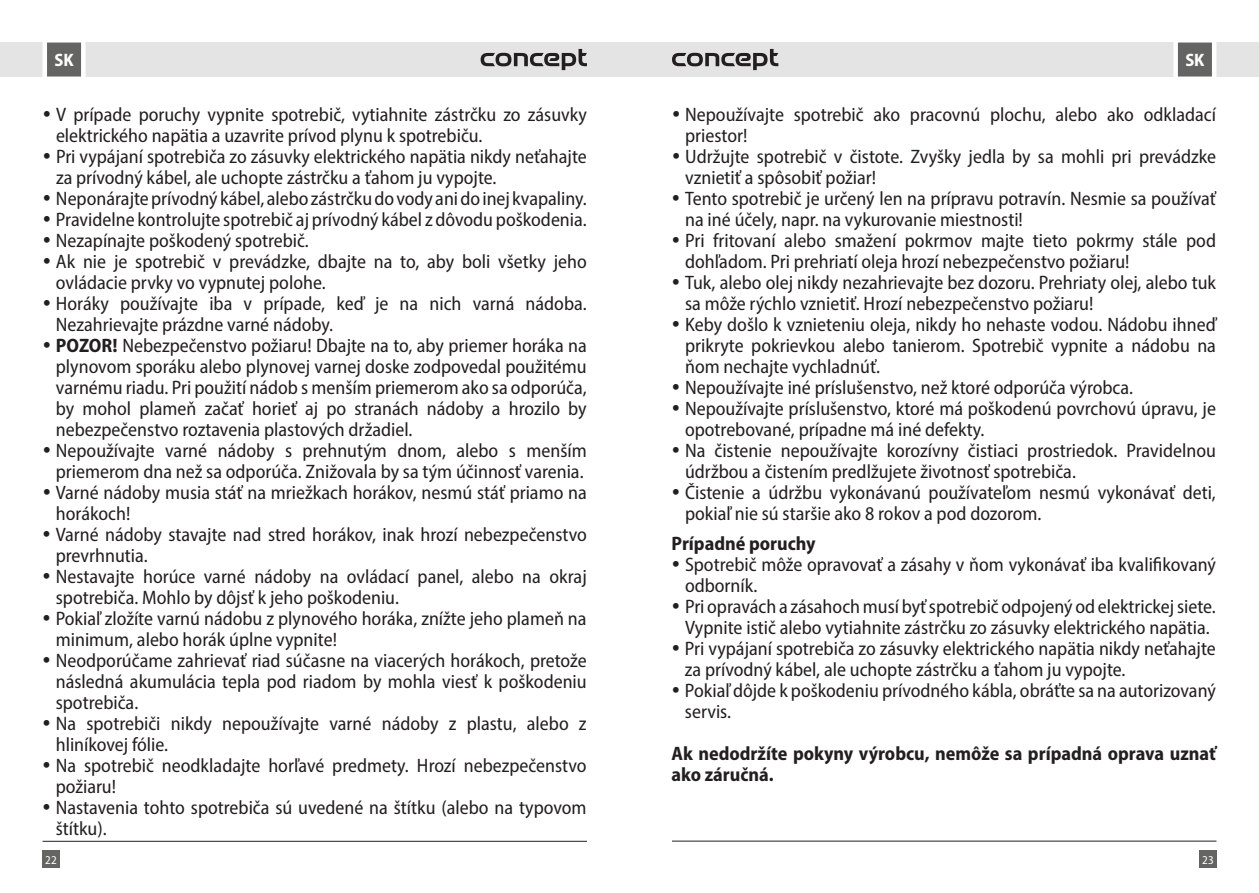
<style>
.page{position:relative;width:1259px;height:893px;background:#fff}
.page>*{position:absolute;margin:0;border:0;box-sizing:border-box;transform-origin:0 0}
.t1{font:semi-condensed 19.5px/21px "Myriad Pro";color:#231f20}
.t2{font:700 semi-condensed 19.5px/21px "Myriad Pro";color:#231f20}
.t3{font:700 semi-condensed 18px "Myriad Pro";color:#fff}
.t4{font:semi-condensed 12px "Myriad Pro";color:#fff}
.s1{font-weight:700}
.s2{font-weight:700;font-stretch:normal}
</style>
<div class="page">
<div style="left:629px;top:43px;width:630px;height:34px;background:#e4e4e4"></div>
<div style="left:0;top:43px;width:629px;height:34px;background:#e4e4e4"></div>
<div style="left:43px;top:850px;width:17px;height:17px;background:#646463"></div>
<div style="left:1199px;top:850px;width:17px;height:17px;background:#646463"></div>
<svg style="left:1171px;top:42px;width:47px;height:35px;background:#8f8f8e"></svg>
<svg style="left:40px;top:42px;width:48px;height:35px;background:#919190"></svg>
<hr style="left:672px;top:841px;width:544px;height:1px;background:#231f20">
<hr style="left:43px;top:841px;width:544px;height:1px;background:#231f20">
<svg style="left:480px;top:49px;width:107px;height:21px"></svg>
<svg style="left:672px;top:49px;width:106px;height:21px"></svg>
<p class="t3" style="left:54px;top:48px;width:21px">SK</p>
<p class="t3" style="left:1185px;top:48px;width:21px">SK</p>
<p class="t1" style="left:56px;top:104px;width:533px">V prípade poruchy vypnite spotrebič, vytiahnite zástrčku zo zásuvky elektrického napätia a uzavrite prívod plynu k spotrebiču.<br>Pri vypájaní spotrebiča zo zásuvky elektrického napätia nikdy neťahajte za prívodný kábel, ale uchopte zástrčku a ťahom ju vypojte.<br>Neponárajte prívodný kábel, alebo zástrčku do vody ani do inej kvapaliny.<br>Pravidelne kontrolujte spotrebič aj prívodný kábel z dôvodu poškodenia.<br>Nezapínajte poškodený spotrebič.<br>Ak nie je spotrebič v prevádzke, dbajte na to, aby boli všetky jeho ovládacie prvky vo vypnutej polohe.<br>Horáky používajte iba v prípade, keď je na nich varná nádoba.<br>Nezahrievajte prázdne varné nádoby.<br><span class="s1">POZOR</span><span class="s2">!</span> Nebezpečenstvo požiaru! Dbajte na to, aby priemer horáka na plynovom sporáku alebo plynovej varnej doske zodpovedal použitému varnému riadu. Pri použití nádob s menším priemerom ako sa odporúča, by mohol plameň začať horieť aj po stranách nádoby a hrozilo by nebezpečenstvo roztavenia plastových držadiel.<br>Nepoužívajte varné nádoby s prehnutým dnom, alebo s menším priemerom dna než sa odporúča. Znižovala by sa tým účinnosť varenia.<br>Varné nádoby musia stáť na mriežkach horákov, nesmú stáť priamo na horákoch!<br>Varné nádoby stavajte nad stred horákov, inak hrozí nebezpečenstvo prevrhnutia.<br>Nestavajte horúce varné nádoby na ovládací panel, alebo na okraj spotrebiča. Mohlo by dôjsť k jeho poškodeniu.<br>Pokiaľ zložíte varnú nádobu z plynového horáka, znížte jeho plameň na minimum, alebo horák úplne vypnite!<br>Neodporúčame zahrievať riad súčasne na viacerých horákoch, pretože následná akumulácia tepla pod riadom by mohla viesť k poškodeniu spotrebiča.<br>Na spotrebiči nikdy nepoužívajte varné nádoby z plastu, alebo z hliníkovej fólie.<br>Na spotrebič neodkladajte horľavé predmety. Hrozí nebezpečenstvo požiaru!<br>Nastavenia tohto spotrebiča sú uvedené na štítku (alebo na typovom štítku).</p>
<p class="t1" style="left:685px;top:104px;width:532px">Nepoužívajte spotrebič ako pracovnú plochu, alebo ako odkladací priestor!<br>Udržujte spotrebič v čistote. Zvyšky jedla by sa mohli pri prevádzke vznietiť a spôsobiť požiar!<br>Tento spotrebič je určený len na prípravu potravín. Nesmie sa používať na iné účely, napr. na vykurovanie miestnosti!<br>Pri fritovaní alebo smažení pokrmov majte tieto pokrmy stále pod dohľadom. Pri prehriatí oleja hrozí nebezpečenstvo požiaru!<br>Tuk, alebo olej nikdy nezahrievajte bez dozoru. Prehriaty olej, alebo tuk sa môže rýchlo vznietiť. Hrozí nebezpečenstvo požiaru!<br>Keby došlo k vznieteniu oleja, nikdy ho nehaste vodou. Nádobu ihneď prikryte pokrievkou alebo tanierom. Spotrebič vypnite a nádobu na ňom nechajte vychladnúť.<br>Nepoužívajte iné príslušenstvo, než ktoré odporúča výrobca.<br>Nepoužívajte príslušenstvo, ktoré má poškodenú povrchovú úpravu, je opotrebované, prípadne má iné defekty.<br>Na čistenie nepoužívajte korozívny čistiaci prostriedok. Pravidelnou údržbou a čistením predlžujete životnosť spotrebiča.<br>Čistenie a údržbu vykonávanú používateľom nesmú vykonávať deti, pokiaľ nie sú staršie ako 8 rokov a pod dozorom.</p>
<p class="t2" style="left:671px;top:532px;width:146px">Prípadné poruchy</p>
<p class="t1" style="left:685px;top:553px;width:532px">Spotrebič môže opravovať a zásahy v ňom vykonávať iba kvalifikovaný odborník.<br>Pri opravách a zásahoch musí byť spotrebič odpojený od elektrickej siete.<br>Vypnite istič alebo vytiahnite zástrčku zo zásuvky elektrického napätia.<br>Pri vypájaní spotrebiča zo zásuvky elektrického napätia nikdy neťahajte za prívodný kábel, ale uchopte zástrčku a ťahom ju vypojte.<br>Pokiaľ dôjde k poškodeniu prívodného kábla, obráťte sa na autorizovaný servis.</p>
<p class="t2" style="left:671px;top:742px;width:546px">Ak nedodržíte pokyny výrobcu, nemôže sa prípadná oprava uznať ako záručná.</p>
<p class="t4" style="left:45px;top:852px;width:13px">22</p>
<p class="t4" style="left:1202px;top:852px;width:13px">23</p>
</div>
